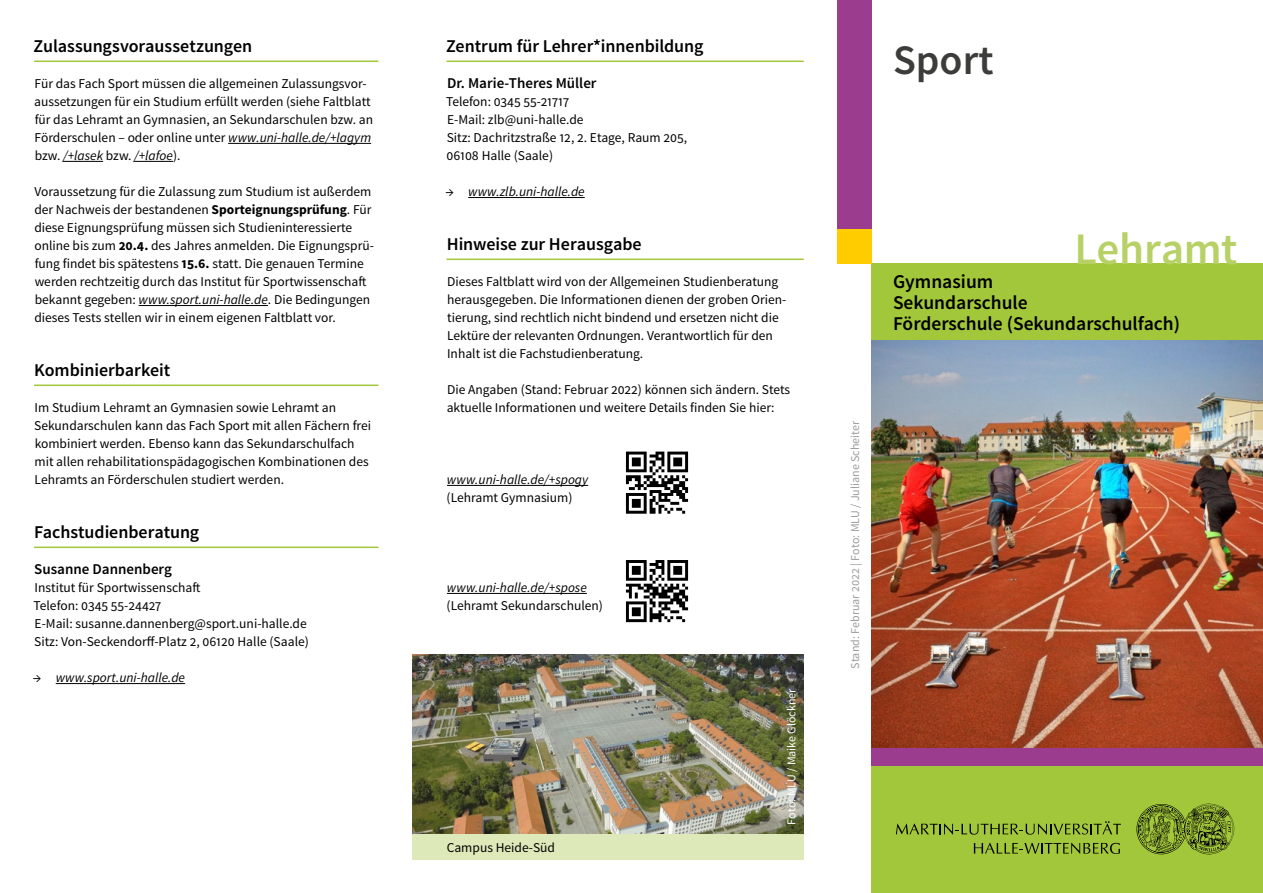
<style>
.page{position:relative;width:1263px;height:893px;background:#fff}
.page>*{position:absolute;margin:0;border:0;box-sizing:border-box;transform-origin:0 0}
.t1{font:600 45px "Source Sans Pro";letter-spacing:-.01em;color:#b7d167}
.t2{font:600 42px "Source Sans Pro";color:#3c3c3b}
.t3{font:600 19.5px/21px "Source Sans Pro";color:#000}
.t4{font:600 18px "Source Sans Pro";letter-spacing:-.005em;color:#000}
.t5{font:600 15px "Source Sans Pro";color:#000}
.t6{font:13.5px/18px "Source Sans Pro";color:#000}
.t7{font:italic 13.5px "Source Sans Pro";color:#000}
.t8{font:12px "Source Sans Pro";color:#9d9d9c}
.t9{font:12px "Source Sans Pro";color:#fff}
.s1{font-style:italic}
.s2{font-weight:700}
.s3{font-style:normal}
</style>
<div class="page">
<hr style="left:34px;top:61px;width:344px;height:1px;background:#a2c73a">
<hr style="left:228px;top:143px;width:143px;height:1px;background:#000">
<hr style="left:63px;top:161px;width:40px;height:1px;background:#000">
<hr style="left:134px;top:161px;width:39px;height:1px;background:#000">
<hr style="left:139px;top:305px;width:129px;height:1px;background:#000">
<hr style="left:34px;top:385px;width:344px;height:1px;background:#a2c73a">
<hr style="left:34px;top:547px;width:344px;height:1px;background:#a2c73a">
<hr style="left:56px;top:683px;width:129px;height:1px;background:#000">
<img style="left:872px;top:340px;width:391px;height:408px">
<div style="left:872px;top:765px;width:391px;height:128px;background:#a2c73a"></div>
<svg style="left:1136px;top:804px;width:98px;height:50px"></svg>
<svg style="left:896px;top:821px;width:225px;height:13px"></svg>
<svg style="left:974px;top:843px;width:146px;height:11px"></svg>
<div style="left:872px;top:748px;width:391px;height:17px;background:#9b3c8f"></div>
<div style="left:838px;top:0;width:34px;height:230px;background:#9b3c8f"></div>
<div style="left:872px;top:264px;width:391px;height:76px;background:#a2c73a"></div>
<div style="left:838px;top:230px;width:34px;height:34px;background:#fc0"></div>
<hr style="left:446px;top:61px;width:358px;height:1px;background:#a2c73a">
<hr style="left:468px;top:197px;width:117px;height:1px;background:#000">
<hr style="left:446px;top:259px;width:358px;height:1px;background:#a2c73a">
<hr style="left:447px;top:485px;width:141px;height:1px;background:#000">
<hr style="left:447px;top:593px;width:140px;height:1px;background:#000">
<img style="left:412px;top:655px;width:392px;height:179px">
<div style="left:412px;top:834px;width:392px;height:26px;background:#dde9b9"></div>
<svg style="left:625px;top:451px;width:64px;height:62px"></svg>
<svg style="left:626px;top:452px;width:62px;height:62px"></svg>
<div style="left:623px;top:557px;width:68px;height:68px;background:linear-gradient(to right,#fefefe,#fff)"></div>
<svg style="left:626px;top:560px;width:62px;height:62px"></svg>
<h3 class="t4" style="left:34px;top:35px;width:220px">Zulassungsvoraussetzungen</h3>
<p class="t6" style="left:34px;top:75px;width:340px">Für das Fach Sport müssen die allgemeinen Zulassungsvor&shy;aussetzungen für ein Studium erfüllt werden (siehe Faltblatt für das Lehramt an Gymnasien, an Sekundarschulen bzw. an Förderschulen – oder online unter <span class="s1">www.uni-halle.de/+lagym </span>bzw. <span class="s1">/+lasek</span> bzw. <span class="s1">/+lafoe</span>).</p>
<p class="t6" style="left:34px;top:183px;width:341px">Voraussetzung für die Zulassung zum Studium ist außerdem der Nachweis der bestandenen <span class="s2">Sporteignungsprüfung</span>. Für diese Eignungsprüfung müssen sich Studieninteressierte online bis zum <span class="s2">20.4.</span> des Jahres anmelden. Die Eignungsprü&shy;fung findet bis spätestens <span class="s2">15.6.</span> statt. Die genauen Termine werden rechtzeitig durch das Institut für Sportwissenschaft bekannt gegeben: <span class="s1">www.sport.uni-halle.de</span>. Die Bedingungen dieses Tests stellen wir in einem eigenen Faltblatt vor.</p>
<h3 class="t4" style="left:34px;top:359px;width:138px">Kombinierbarkeit</h3>
<p class="t6" style="left:34px;top:399px;width:338px">Im Studium Lehramt an Gymnasien sowie Lehramt an Sekundarschulen kann das Fach Sport mit allen Fächern frei kombiniert werden. Ebenso kann das Sekundarschulfach mit allen rehabilitationspädagogischen Kombinationen des Lehramts an Förderschulen studiert werden.</p>
<h3 class="t4" style="left:34px;top:521px;width:167px">Fachstudienberatung</h3>
<p class="t5" style="left:34px;top:560px;width:139px">Susanne Dannenberg</p>
<p class="t6" style="left:34px;top:579px;width:277px">Institut für Sportwissenschaft<br>Telefon: 0345 55-24427<br>E-Mail: susanne.dannenberg@sport.uni-halle.de Sitz: Von-Seckendorff-Platz 2, 06120 Halle (Saale)</p>
<p class="t7" style="left:33px;top:669px;width:154px"><span class="s3">→</span> www.sport.uni-halle.de</p>
<h3 class="t4" style="left:446px;top:35px;width:259px">Zentrum für Lehrer*innenbildung</h3>
<p class="t5" style="left:447px;top:74px;width:151px">Dr. Marie-Theres Müller</p>
<p class="t6" style="left:446px;top:93px;width:243px">Telefon: 0345 55-21717<br>E-Mail: zlb@uni-halle.de<br>Sitz: Dachritzstraße 12, 2. Etage, Raum 205,<br>06108 Halle (Saale)</p>
<p class="t7" style="left:445px;top:183px;width:141px"><span class="s3">→</span> www.zlb.uni-halle.de</p>
<h3 class="t4" style="left:447px;top:233px;width:196px">Hinweise zur Herausgabe</h3>
<p class="t6" style="left:447px;top:273px;width:341px">Dieses Faltblatt wird von der Allgemeinen Studienberatung herausgegeben. Die Informationen dienen der groben Orien&shy;tierung, sind rechtlich nicht bindend und ersetzen nicht die Lektüre der relevanten Ordnungen. Verantwortlich für den Inhalt ist die Fachstudienberatung.</p>
<p class="t6" style="left:447px;top:381px;width:345px">Die Angaben (Stand: Februar 2022) können sich ändern. Stets aktuelle Informationen und weitere Details finden Sie hier:</p>
<p class="t7" style="left:447px;top:471px;width:143px">www.uni-halle.de/+spogy</p>
<p class="t6" style="left:447px;top:489px;width:127px">(Lehramt Gymnasium)</p>
<p class="t7" style="left:447px;top:579px;width:141px">www.uni-halle.de/+spose</p>
<p class="t6" style="left:447px;top:597px;width:158px">(Lehramt Sekundarschulen)</p>
<p class="t6" style="left:447px;top:839px;width:110px">Campus Heide-Süd</p>
<p class="t9" style="left:784px;top:825px;width:138px;rotate:-90deg">Foto: MLU / Maike Glöckner</p>
<h2 class="t2" style="left:893px;top:34px;width:102px">Sport</h2>
<h1 class="t1" style="left:1075px;top:220px;width:164px">Lehramt</h1>
<h3 class="t3" style="left:893px;top:272px;width:289px">Gymnasium<br>Sekundarschule<br>Förderschule (Sekundarschulfach)</h3>
<p class="t8" style="left:848px;top:669px;width:250px;rotate:-90deg">Stand: Februar 2022 | Foto: MLU / Juliane Scheiter</p>
</div>
